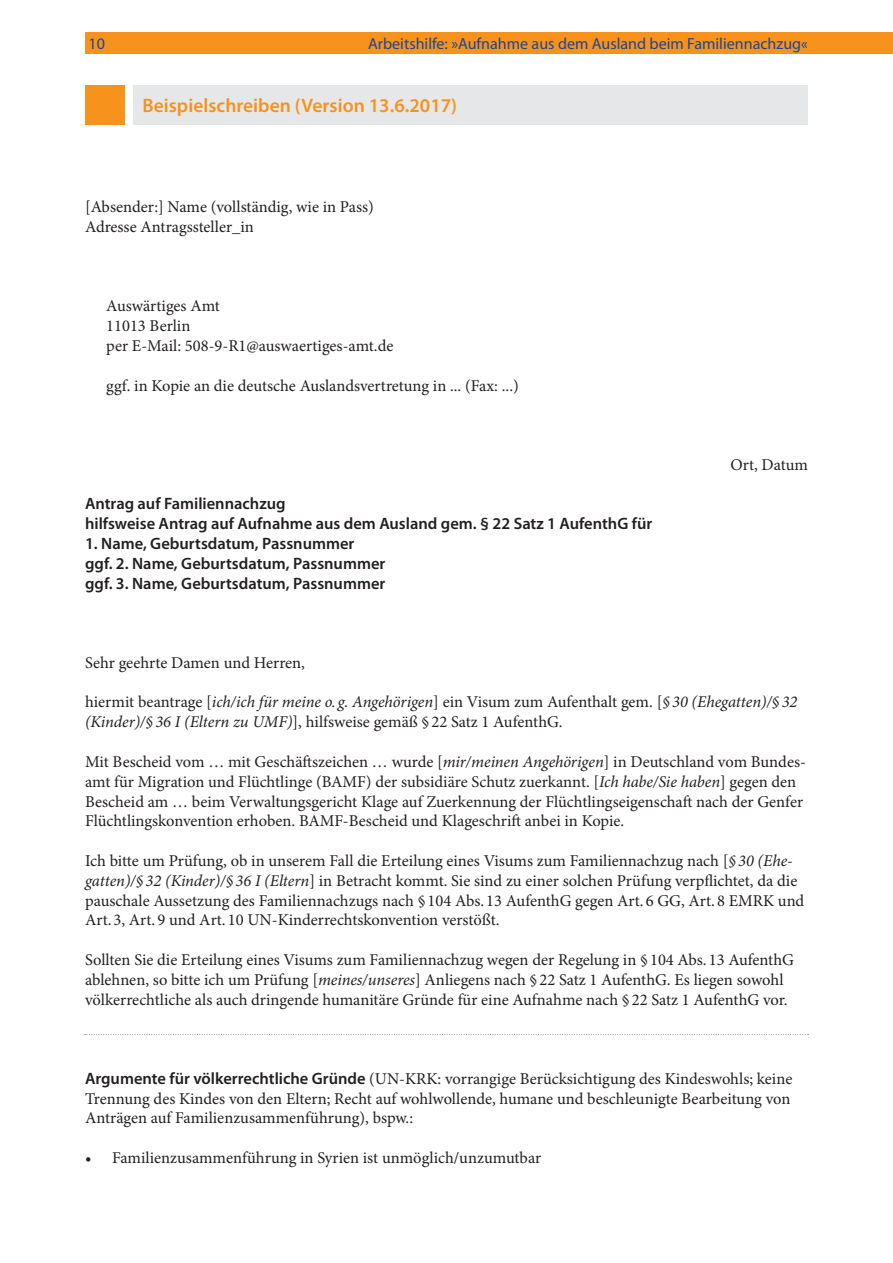
<style>
.page{position:relative;width:893px;height:1263px;background:#fff}
.page>*{position:absolute;margin:0;border:0;box-sizing:border-box;transform-origin:0 0}
.Kapitelüberschrift{font:600 19.5px "Myriad Pro";color:#f7931d}
.t1{font:16.5px/19.8px "Minion Pro";color:#231f20}
.t2{font:600 16.5px "Myriad Pro";color:#231f20}
.t3{font:16.05px "Myriad Pro";color:#18469d}
.s1{font-style:italic}
.s2{font-family:"Myriad Pro";font-weight:600}
</style>
<div class="page">
<div style="left:85px;top:32px;width:723px;height:21px;background:#f7931d"></div>
<div style="left:808px;top:32px;width:85px;height:21px;background:#f7931d"></div>
<div style="left:85px;top:85px;width:39px;height:39px;background:#f7931d"></div>
<div style="left:133px;top:85px;width:675px;height:39px;background:#e6e7e9"></div>
<svg style="left:85px;top:1034px;width:723px;height:1px"></svg>
<p class="t3" style="left:88px;top:33px;width:18px">10</p>
<p class="t3" style="left:368px;top:33px;width:441px">Arbeitshilfe: »Aufnahme aus dem Ausland beim Familiennachzug«</p>
<p class="Kapitelüberschrift" style="left:142px;top:93px;width:316px">Beispielschreiben (Version 13.6.2017)</p>
<p class="t1" style="left:85px;top:197px;width:290px">[Absender:] Name (vollständig, wie in Pass)</p>
<p class="t1" style="left:85px;top:217px;width:170px">Adresse Antragssteller_in</p>
<p class="t1" style="left:106px;top:296px;width:115px">Auswärtiges Amt</p>
<p class="t1" style="left:106px;top:316px;width:86px">11013 Berlin</p>
<p class="t1" style="left:106px;top:336px;width:289px">per E-Mail: 508-9-R1@auswaertiges-amt.de</p>
<p class="t1" style="left:106px;top:376px;width:414px">ggf. in Kopie an die deutsche Auslandsvertretung in ... (Fax: ...)</p>
<p class="t2" style="left:85px;top:493px;width:202px">Antrag auf Familiennachzug</p>
<p class="t2" style="left:85px;top:513px;width:569px">hilfsweise Antrag auf Aufnahme aus dem Ausland gem. § 22 Satz 1 AufenthG für</p>
<p class="t2" style="left:85px;top:533px;width:271px">1. Name, Geburtsdatum, Passnummer</p>
<p class="t2" style="left:85px;top:553px;width:302px">ggf. 2. Name, Geburtsdatum, Passnummer</p>
<p class="t2" style="left:85px;top:573px;width:302px">ggf. 3. Name, Geburtsdatum, Passnummer</p>
<p class="t1" style="left:730px;top:455px;width:79px">Ort, Datum</p>
<p class="t1" style="left:85px;top:653px;width:221px">Sehr geehrte Damen und Herren,</p>
<p class="t1" style="left:85px;top:692px;width:714px">hiermit beantrage [<span class="s1">ich/ich für meine o. g. Angehörigen</span>] ein Visum zum Aufenthalt gem. [<span class="s1">§ 30 (Ehegatten)/§ 32 (Kinder)/§ 36 I (Eltern zu UMF)</span>], hilfsweise gemäß § 22 Satz 1 AufenthG.</p>
<p class="t1" style="left:85px;top:752px;width:722px">Mit Bescheid vom … mit Geschäftszeichen … wurde [<span class="s1">mir/meinen Angehörigen</span>] in Deutschland vom Bundes&shy;amt für Migration und Flüchtlinge (BAMF) der subsidiäre Schutz zuerkannt. [<span class="s1">Ich habe/Sie haben</span>] gegen den Bescheid am … beim Verwaltungsgericht Klage auf Zuerkennung der Flüchtlingseigenschaft nach der Genfer Flüchtlingskonvention erhoben. BAMF-Bescheid und Klageschrift anbei in Kopie.</p>
<p class="t1" style="left:85px;top:851px;width:721px">Ich bitte um Prüfung, ob in unserem Fall die Erteilung eines Visums zum Familiennachzug nach [<span class="s1">§ 30 (Ehe&shy;gatten)/§ 32 (Kinder)/§ 36 I (Eltern</span>] in Betracht kommt. Sie sind zu einer solchen Prüfung verpflichtet, da die pauschale Aussetzung des Familiennachzugs nach § 104 Abs. 13 AufenthG gegen Art. 6 GG, Art. 8 EMRK und Art. 3, Art. 9 und Art. 10 UN-Kinderrechtskonvention verstößt.</p>
<p class="t1" style="left:85px;top:950px;width:710px">Sollten Sie die Erteilung eines Visums zum Familiennachzug wegen der Regelung in § 104 Abs. 13 AufenthG ablehnen, so bitte ich um Prüfung [<span class="s1">meines/unseres</span>] Anliegens nach § 22 Satz 1 AufenthG. Es liegen sowohl völkerrechtliche als auch dringende humanitäre Gründe für eine Aufnahme nach § 22 Satz 1 AufenthG vor.</p>
<p class="t1" style="left:85px;top:1069px;width:709px;text-align:justify"><span class="s2">Argumente für völkerrechtliche Gründe</span> (UN-KRK: vorrangige Berücksichtigung des Kindeswohls; keine Trennung des Kindes von den Eltern; Recht auf wohlwollende, humane und beschleunigte Bearbeitung von Anträgen auf Familienzusammenführung), bspw.:</p>
<p class="t1" style="left:85px;top:1148px;width:458px">• Familienzusammenführung in Syrien ist unmöglich/unzumutbar</p>
</div>
